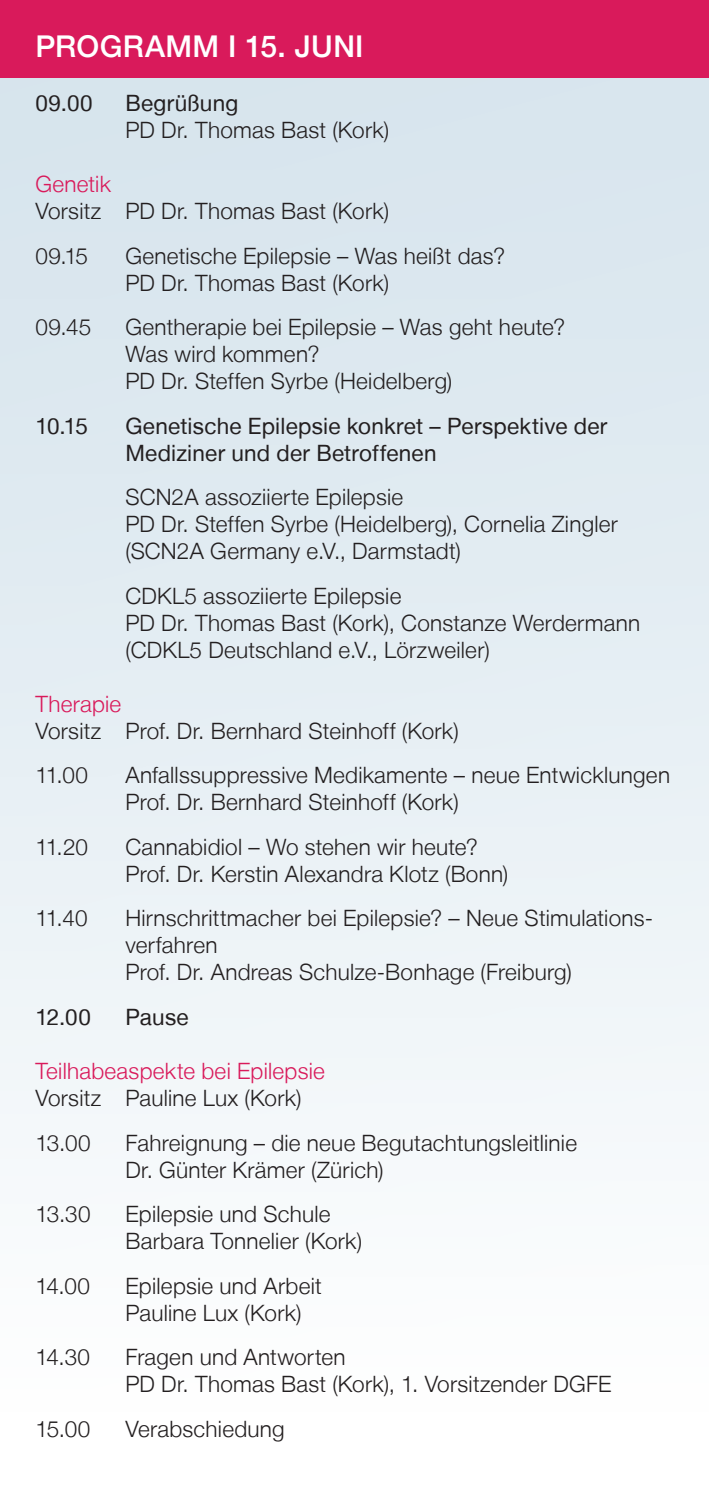
<style>
.page{position:relative;width:709px;height:1489px;background:#fff}
.page>*{position:absolute;margin:0;border:0;box-sizing:border-box;transform-origin:0 0}
.t1{font:500 30px "Helvetica Neue LT";letter-spacing:.01em;color:#fff}
.t2{font:300 22.5px/27px "Helvetica Neue LT";letter-spacing:.01em;color:#231f20}
.t3{font:22.5px/27px "Helvetica Neue LT";letter-spacing:.01em;color:#231f20}
.t4{font:300 22.5px "Helvetica Neue LT";letter-spacing:.01em;color:#d91a5b}
</style>
<div class="page">
<div style="left:0;top:0;width:709px;height:1410px;background:linear-gradient(to bottom,#d2e1eb,#fcfdfe)"></div>
<div style="left:0;top:0;width:709px;height:78px;background:#d91a5b"></div>
<h1 class="t1" style="left:35px;top:28px;width:330px">PROGRAMM I 15. JUNI</h1>
<p class="t3" style="left:35px;top:89px;width:59px">09.00</p>
<p class="t3" style="left:125px;top:89px;width:114px">Begrüßung</p>
<p class="t2" style="left:125px;top:116px;width:265px">PD Dr. Thomas Bast (Kork)</p>
<p class="t4" style="left:35px;top:170px;width:77px">Genetik</p>
<p class="t2" style="left:35px;top:188px;width:355px;line-height:44.5px">Vorsitz PD Dr. Thomas Bast (Kork)<br>09.15</p>
<p class="t2" style="left:125px;top:241px;width:381px">Genetische Epilepsie – Was heißt das?<br>PD Dr. Thomas Bast (Kork)</p>
<p class="t2" style="left:35px;top:313px;width:58px">09.45</p>
<p class="t2" style="left:125px;top:313px;width:441px">Gentherapie bei Epilepsie – Was geht heute?<br>Was wird kommen?<br>PD Dr. Steffen Syrbe (Heidelberg)</p>
<p class="t3" style="left:35px;top:412px;width:54px">10.15</p>
<p class="t3" style="left:125px;top:412px;width:483px">Genetische Epilepsie konkret – Perspektive der<br>Mediziner und der Betroffenen</p>
<p class="t2" style="left:125px;top:483px;width:494px">SCN2A assoziierte Epilepsie<br>PD Dr. Steffen Syrbe (Heidelberg), Cornelia Zingler (SCN2A Germany e.V., Darmstadt)</p>
<p class="t2" style="left:125px;top:581px;width:516px">CDKL5 assoziierte Epilepsie<br>PD Dr. Thomas Bast (Kork), Constanze Werdermann (CDKL5 Deutschland e.V., Lörzweiler)</p>
<p class="t4" style="left:35px;top:690px;width:87px">Therapie</p>
<p class="t2" style="left:35px;top:708px;width:425px;line-height:44.5px">Vorsitz Prof. Dr. Bernhard Steinhoff (Kork)<br>11.00</p>
<p class="t2" style="left:125px;top:761px;width:546px">Anfallssuppressive Medikamente – neue Entwicklungen<br>Prof. Dr. Bernhard Steinhoff (Kork)</p>
<p class="t2" style="left:35px;top:832px;width:54px">11.20</p>
<p class="t2" style="left:125px;top:832px;width:384px">Cannabidiol – Wo stehen wir heute?<br>Prof. Dr. Kerstin Alexandra Klotz (Bonn)</p>
<p class="t2" style="left:35px;top:904px;width:54px">11.40</p>
<p class="t2" style="left:125px;top:904px;width:529px">Hirnschrittmacher bei Epilepsie? – Neue Stimulations&shy;verfahren<br>Prof. Dr. Andreas Schulze-Bonhage (Freiburg)</p>
<p class="t3" style="left:35px;top:1003px;width:57px">12.00</p>
<p class="t3" style="left:125px;top:1003px;width:65px">Pause</p>
<p class="t4" style="left:35px;top:1057px;width:291px">Teilhabeaspekte bei Epilepsie</p>
<p class="t2" style="left:35px;top:1075px;width:268px;line-height:44.5px">Vorsitz Pauline Lux (Kork)<br>13.00</p>
<p class="t2" style="left:125px;top:1128px;width:453px">Fahreignung – die neue Begutachtungsleitlinie<br>Dr. Günter Krämer (Zürich)</p>
<p class="t2" style="left:35px;top:1199px;width:57px">13.30</p>
<p class="t2" style="left:125px;top:1199px;width:238px">Epilepsie und Schule<br>Barbara Tonnelier (Kork)</p>
<p class="t2" style="left:35px;top:1271px;width:56px">14.00</p>
<p class="t2" style="left:125px;top:1271px;width:198px">Epilepsie und Arbeit<br>Pauline Lux (Kork)</p>
<p class="t2" style="left:35px;top:1342px;width:56px">14.30</p>
<p class="t2" style="left:125px;top:1342px;width:487px">Fragen und Antworten<br>PD Dr. Thomas Bast (Kork), 1. Vorsitzender DGFE</p>
<p class="t2" style="left:35px;top:1414px;width:56px">15.00</p>
<p class="t2" style="left:125px;top:1414px;width:161px">Verabschiedung</p>
</div>
